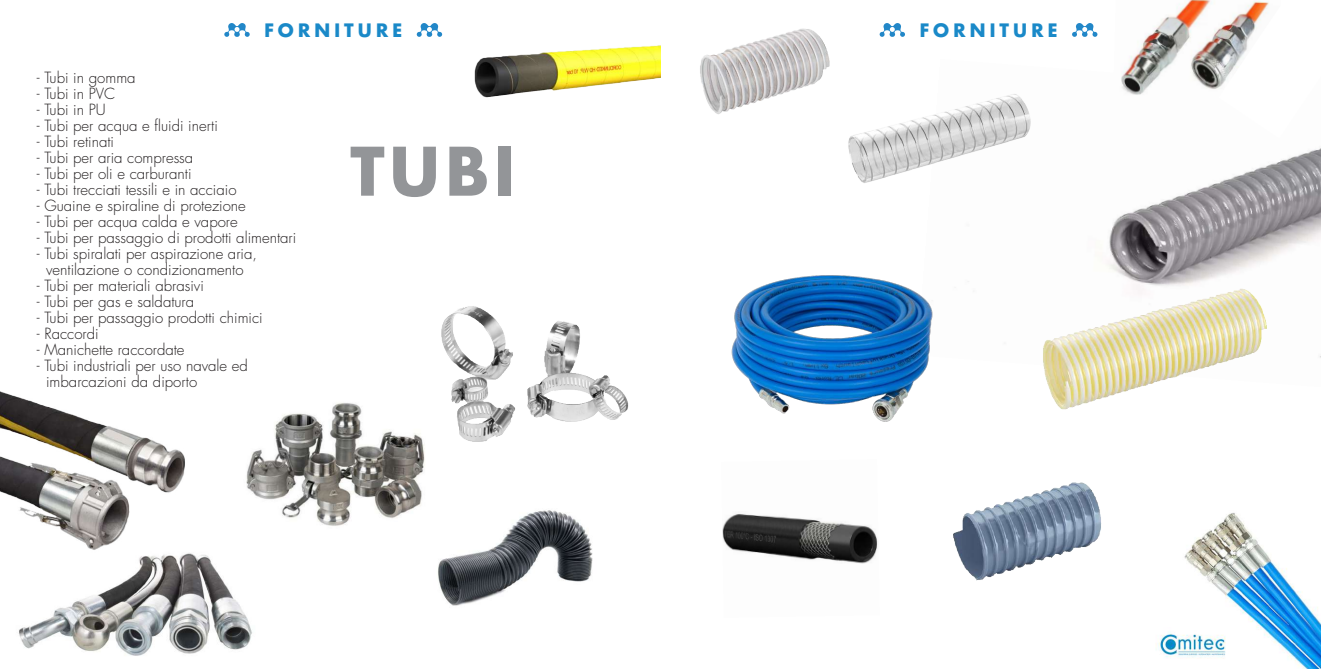
<style>
.page{position:relative;width:1321px;height:669px;background:#fff}
.page>*{position:absolute;margin:0;border:0;box-sizing:border-box;transform-origin:0 0}
.t1{font:700 65px "Futura";color:#939598}
.t2{font:700 18px "Futura";letter-spacing:.2em;color:#1a89c8}
.t3{font:300 15px/16px "Futura Std";color:#231f20;text-align:center}
</style>
<div class="page">
<img style="left:438px;top:510px;width:155px;height:96px">
<img style="left:441px;top:306px;width:188px;height:136px">
<img style="left:246px;top:403px;width:179px;height:123px">
<img style="left:474px;top:45px;width:186px;height:53px">
<img style="left:19px;top:555px;width:233px;height:101px">
<img style="left:0;top:391px;width:194px;height:164px">
<svg style="left:224px;top:23px;width:26px;height:14px"></svg>
<svg style="left:417px;top:23px;width:25px;height:14px"></svg>
<img style="left:968px;top:148px;width:353px;height:210px">
<img style="left:1184px;top:513px;width:137px;height:156px">
<img style="left:722px;top:513px;width:156px;height:51px">
<img style="left:953px;top:482px;width:149px;height:99px">
<img style="left:848px;top:94px;width:189px;height:97px">
<img style="left:700px;top:28px;width:130px;height:86px">
<img style="left:1040px;top:276px;width:239px;height:134px">
<img style="left:1121px;top:0;width:97px;height:95px">
<img style="left:1218px;top:0;width:51px;height:88px">
<svg style="left:880px;top:23px;width:25px;height:14px"></svg>
<svg style="left:1072px;top:23px;width:25px;height:14px"></svg>
<img style="left:731px;top:275px;width:202px;height:147px">
<img style="left:1158px;top:628px;width:79px;height:34px">
<p class="t2" style="left:264px;top:17px;width:140px">FORNITURE</p>
<p class="t2" style="left:919px;top:17px;width:140px">FORNITURE</p>
<p class="t3" style="left:37px;top:70px;width:100px">- Tubi in gomma</p>
<p class="t3" style="left:37px;top:86px;width:80px">- Tubi in PVC</p>
<p class="t3" style="left:37px;top:102px;width:70px">- Tubi in PU</p>
<p class="t3" style="left:37px;top:118px;width:183px">- Tubi per acqua e fluidi inerti</p>
<p class="t3" style="left:37px;top:134px;width:79px">- Tubi retinati</p>
<p class="t3" style="left:37px;top:150px;width:158px">- Tubi per aria compressa</p>
<p class="t3" style="left:37px;top:166px;width:156px">- Tubi per oli e carburanti</p>
<p class="t3" style="left:37px;top:182px;width:201px">- Tubi trecciati tessili e in acciaio</p>
<p class="t3" style="left:37px;top:198px;width:211px">- Guaine e spiraline di protezione</p>
<p class="t3" style="left:37px;top:214px;width:202px">- Tubi per acqua calda e vapore</p>
<p class="t3" style="left:37px;top:230px;width:261px">- Tubi per passaggio di prodotti alimentari</p>
<p class="t3" style="left:37px;top:246px;width:222px">- Tubi spiralati per aspirazione aria, ventilazione o condizionamento</p>
<p class="t3" style="left:37px;top:278px;width:169px">- Tubi per materiali abrasivi</p>
<p class="t3" style="left:37px;top:294px;width:159px">- Tubi per gas e saldatura</p>
<p class="t3" style="left:37px;top:310px;width:227px">- Tubi per passaggio prodotti chimici</p>
<p class="t3" style="left:37px;top:326px;width:63px">- Raccordi</p>
<p class="t3" style="left:37px;top:342px;width:149px">- Manichette raccordate</p>
<p class="t3" style="left:46px;top:358px;width:203px;text-align:left;text-indent:-9px">- Tubi industriali per uso navale ed imbarcazioni da diporto</p>
<h1 class="t1" style="left:350px;top:124px;width:167px">TUBI</h1>
</div>
